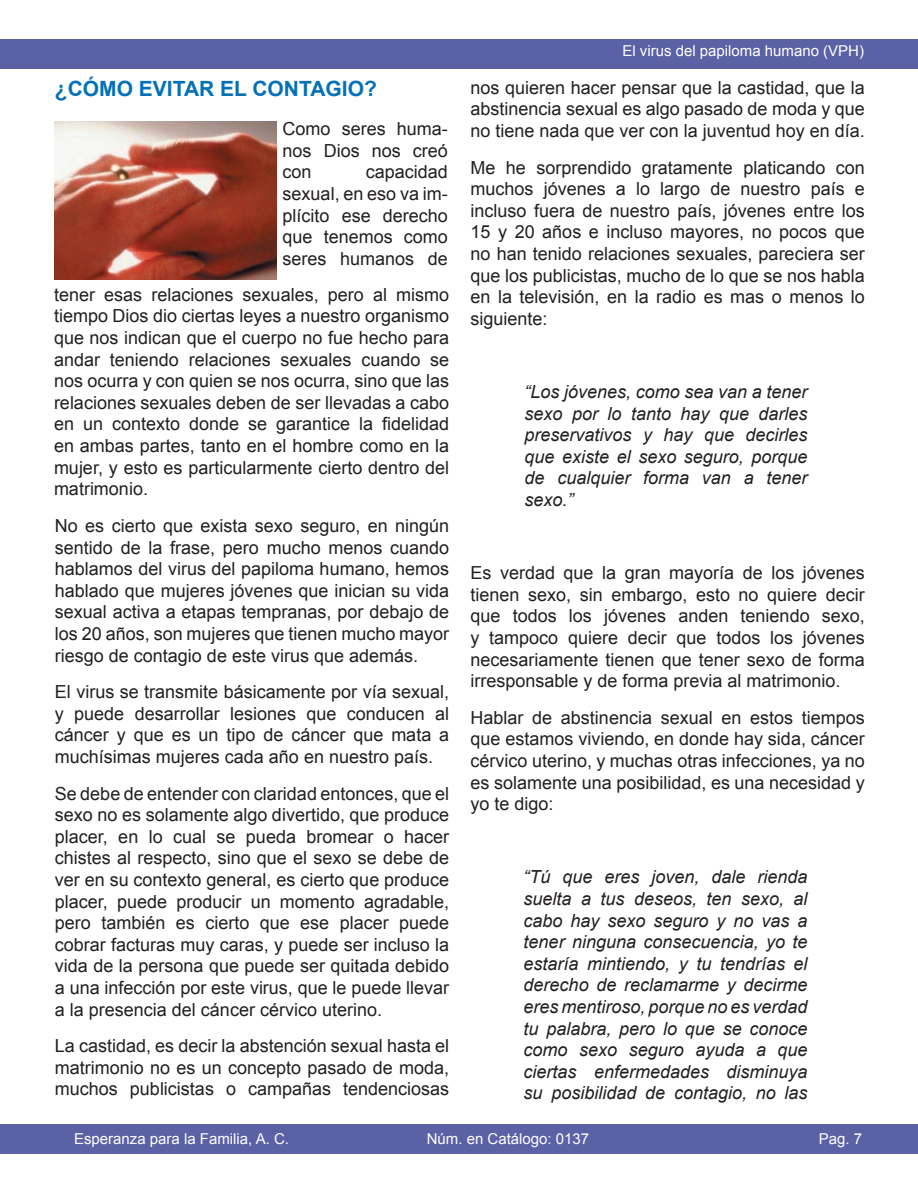
<style>
.page{position:relative;width:918px;height:1188px;background:#fff}
.page>*{position:absolute;margin:0;border:0;box-sizing:border-box;transform-origin:0 0}
.t1{font:700 21px "Arial";color:#0470b7}
.t2{font:18px/21.6px "Arial";color:#231f20;text-align:justify}
.t3{font:italic 18px/21.6px "Arial";color:#231f20;text-align:justify}
.t4{font:15px "Arial";color:#fff}
</style>
<div class="page">
<div style="left:1px;top:1124px;width:917px;height:29px;background:#5b61a5"></div>
<div style="left:0;top:39px;width:918px;height:30px;background:#5b61a5"></div>
<img style="left:54px;top:122px;width:222px;height:157px">
<p class="t1" style="left:55px;top:75px;width:324px">¿CÓMO EVITAR EL CONTAGIO?</p>
<p class="t2" style="left:283px;top:118px;width:167px">Como seres huma&shy;nos Dios nos creó con</p>
<p class="t2" style="left:283px;top:161px;width:167px;text-indent:83px">capacidad sexual, en eso va im&shy;plícito ese derecho que tenemos como seres humanos de</p>
<p class="t2" style="left:54px;top:284px;width:397px">tener esas relaciones sexuales, pero al mismo tiempo Dios dio ciertas leyes a nuestro organismo que nos indican que el cuerpo no fue hecho para andar teniendo relaciones sexuales cuando se nos ocurra y con quien se nos ocurra, sino que las relaciones sexuales deben de ser llevadas a cabo en un contexto donde se garantice la fidelidad en ambas partes, tanto en el hombre como en la mujer, y esto es particularmente cierto dentro del matrimonio.</p>
<p class="t2" style="left:55px;top:515px;width:396px">No es cierto que exista sexo seguro, en ningún sentido de la frase, pero mucho menos cuando hablamos del virus del papiloma humano, hemos hablado que mujeres jóvenes que inician su vida sexual activa a etapas tempranas, por debajo de los 20 años, son mujeres que tienen mucho mayor riesgo de contagio de este virus que además.</p>
<p class="t2" style="left:55px;top:681px;width:396px">El virus se transmite básicamente por vía sexual, y puede desarrollar lesiones que conducen al cáncer y que es un tipo de cáncer que mata a muchísimas mujeres cada año en nuestro país.</p>
<p class="t2" style="left:55px;top:783px;width:396px">Se debe de entender con claridad entonces, que el sexo no es solamente algo divertido, que produce placer, en lo cual se pueda bromear o hacer chistes al respecto, sino que el sexo se debe de ver en su contexto general, es cierto que produce placer, puede producir un momento agradable, pero también es cierto que ese placer puede cobrar facturas muy caras, y puede ser incluso la vida de la persona que puede ser quitada debido a una infección por este virus, que le puede llevar a la presencia del cáncer cérvico uterino.</p>
<p class="t2" style="left:55px;top:1035px;width:396px">La castidad, es decir la abstención sexual hasta el matrimonio no es un concepto pasado de moda, muchos publicistas o campañas tendenciosas</p>
<p class="t4" style="left:622px;top:41px;width:243px">El virus del papiloma humano (VPH)</p>
<p class="t2" style="left:471px;top:77px;width:396px">nos quieren hacer pensar que la castidad, que la abstinencia sexual es algo pasado de moda y que no tiene nada que ver con la juventud hoy en día.</p>
<p class="t2" style="left:471px;top:157px;width:396px">Me he sorprendido gratamente platicando con muchos jóvenes a lo largo de nuestro país e incluso fuera de nuestro país, jóvenes entre los 15 y 20 años e incluso mayores, no pocos que no han tenido relaciones sexuales, pareciera ser que los publicistas, mucho de lo que se nos habla en la televisión, en la radio es mas o menos lo siguiente:</p>
<p class="t3" style="left:525px;top:381px;width:285px">“Los jóvenes, como sea van a tener sexo por lo tanto hay que darles preservativos y hay que decirles que existe el sexo seguro, porque de cualquier forma van a tener sexo.”</p>
<p class="t2" style="left:471px;top:562px;width:396px">Es verdad que la gran mayoría de los jóvenes tienen sexo, sin embargo, esto no quiere decir que todos los jóvenes anden teniendo sexo, y tampoco quiere decir que todos los jóvenes necesariamente tienen que tener sexo de forma irresponsable y de forma previa al matrimonio.</p>
<p class="t2" style="left:471px;top:707px;width:396px">Hablar de abstinencia sexual en estos tiempos que estamos viviendo, en donde hay sida, cáncer cérvico uterino, y muchas otras infecciones, ya no es solamente una posibilidad, es una necesidad y yo te digo:</p>
<p class="t3" style="left:524px;top:867px;width:285px">“Tú que eres joven, dale rienda suelta a tus deseos, ten sexo, al cabo hay sexo seguro y no vas a tener ninguna consecuencia, yo te estaría mintiendo, y tu tendrías el derecho de reclamarme y decirme eres mentiroso, porque no es verdad tu palabra, pero lo que se conoce como sexo seguro ayuda a que ciertas enfermedades disminuya su posibilidad de contagio, no las</p>
<p class="t4" style="left:74px;top:1129px;width:217px">Esperanza para la Familia, A. C.</p>
<p class="t4" style="left:427px;top:1129px;width:164px">Núm. en Catálogo: 0137</p>
<p class="t4" style="left:819px;top:1129px;width:45px">Pag. 7</p>
</div>
